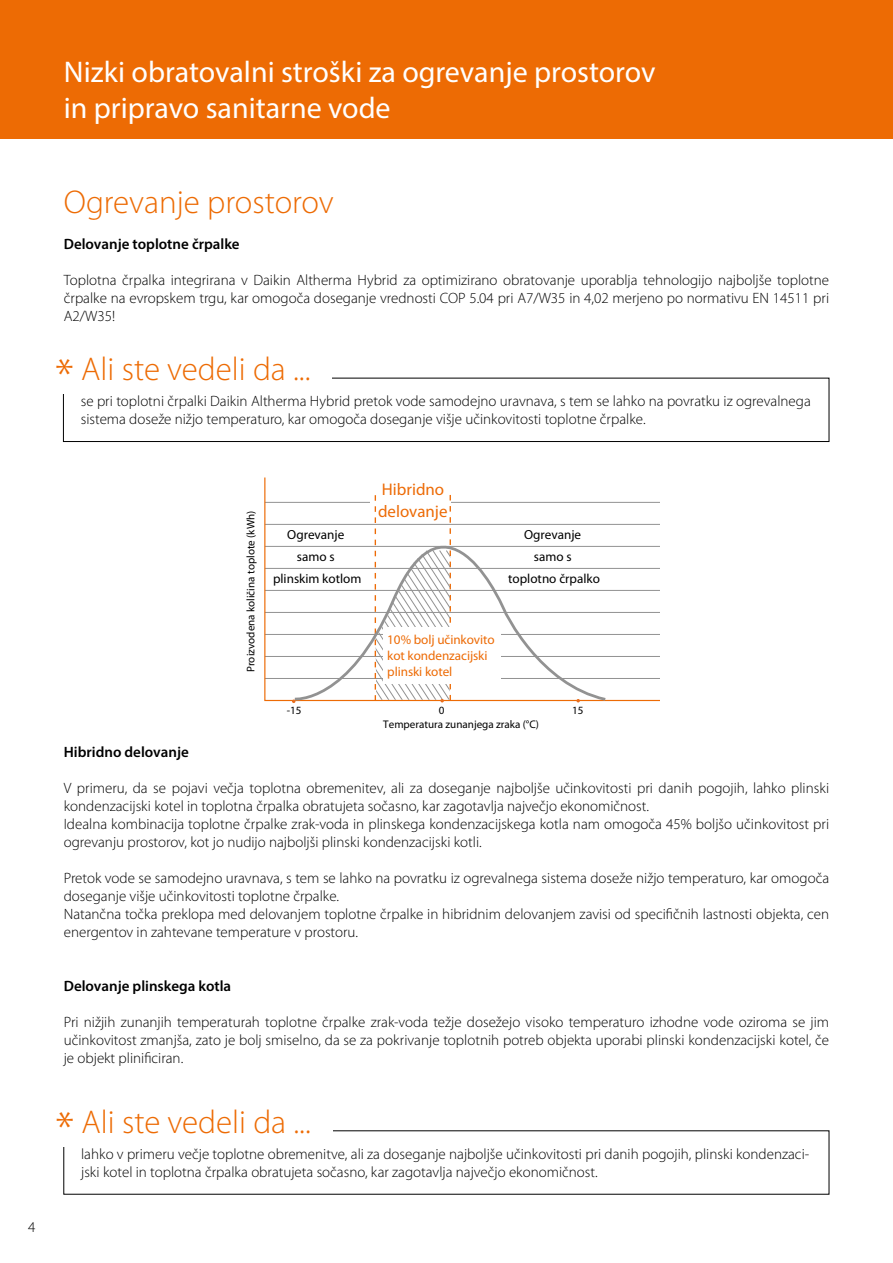
<style>
.page{position:relative;width:893px;height:1263px;background:#fff}
.page>*{position:absolute;margin:0;border:0;box-sizing:border-box;transform-origin:0 0}
.t1{font:300 33px "Myriad Pro";color:#ed6b04}
.t2{font:30px/36px "Myriad Pro";color:#fff}
.t3{font:16.95px/22.2px "Myriad Pro";color:#ed6b06}
.t4{font:300 15px/18px "Myriad Pro";color:#000}
.t5{font:600 15px "Myriad Pro";color:#000}
.t6{font:13.2px/22px "Myriad Pro";color:#000;text-align:center}
.t7{font:13.2px/15.8px "Myriad Pro";letter-spacing:-.005em;color:#ed6b06}
.t8{font:11.1px "Myriad Pro";color:#000}
.s1{font-size:48px}
</style>
<div class="page">
<div style="left:63px;top:378px;width:766px;height:64px;border:1px solid #000"></div>
<div style="left:55px;top:344px;width:277px;height:50px;background:#fff"></div>
<svg style="left:264px;top:477px;width:395px;height:225px"></svg>
<svg style="left:292px;top:477px;width:317px;height:226px"></svg>
<div style="left:383px;top:628px;width:117px;height:56px;background:#fff"></div>
<svg style="left:292px;top:699px;width:3px;height:4px"></svg>
<svg style="left:375px;top:495px;width:76px;height:207px"></svg>
<svg style="left:576px;top:699px;width:4px;height:3px"></svg>
<div style="left:0;top:0;width:893px;height:139px;background:#ed6b04"></div>
<h2 class="t2" style="left:64px;top:53px;width:593px">Nizki obratovalni stroški za ogrevanje prostorov in pripravo sanitarne vode</h2>
<h1 class="t1" style="left:64px;top:182px;width:272px">Ogrevanje prostorov</h1>
<p class="t5" style="left:64px;top:235px;width:177px">Delovanje toplotne črpalke</p>
<p class="t4" style="left:64px;top:271px;width:767px;text-align:justify">Toplotna črpalka integrirana v Daikin Altherma Hybrid za optimizirano obratovanje uporablja tehnologijo najboljše toplotne črpalke na evropskem trgu, kar omogoča doseganje vrednosti COP 5.04 pri A7/W35 in 4,02 merjeno po normativu EN 14511 pri A2/W35!</p>
<h1 class="t1" style="left:55px;top:350px;width:257px"><span class="s1">*</span> Ali ste vedeli da ...</h1>
<p class="t4" style="left:81px;top:392px;width:732px">se pri toplotni črpalki Daikin Altherma Hybrid pretok vode samodejno uravnava, s tem se lahko na povratku iz ogrevalnega sistema doseže nižjo temperaturo, kar omogoča doseganje višje učinkovitosti toplotne črpalke.</p>
<p class="t4" style="left:28px;top:1217px;width:9px">4</p>
<p class="t8" style="left:244px;top:672px;width:163px;rotate:-90deg">Proizvodena količina toplote (kWh)</p>
<p class="t3" style="left:378px;top:478px;width:71px">Hibridno delovanje</p>
<p class="t6" style="left:273px;top:523px;width:90px">Ogrevanje samo s<br>plinskim kotlom</p>
<p class="t6" style="left:508px;top:523px;width:93px">Ogrevanje<br>samo s<br>toplotno črpalko</p>
<p class="t7" style="left:387px;top:632px;width:109px">10% bolj učinkovito kot kondenzacijski plinski kotel</p>
<p class="t8" style="left:287px;top:704px;width:16px">-15</p>
<p class="t8" style="left:439px;top:704px;width:7px">0</p>
<p class="t8" style="left:572px;top:704px;width:13px">15</p>
<p class="t8" style="left:383px;top:717px;width:157px">Temperatura zunanjega zraka (°C)</p>
<p class="t5" style="left:64px;top:742px;width:126px">Hibridno delovanje</p>
<p class="t4" style="left:64px;top:778px;width:767px">V primeru, da se pojavi večja toplotna obremenitev, ali za doseganje najboljše učinkovitosti pri danih pogojih, lahko plinski kondenzacijski kotel in toplotna črpalka obratujeta sočasno, kar zagotavlja največjo ekonomičnost.<br>Idealna kombinacija toplotne črpalke zrak-voda in plinskega kondenzacijskega kotla nam omogoča 45% boljšo učinkovitost pri ogrevanju prostorov, kot jo nudijo najboljši plinski kondenzacijski kotli.</p>
<p class="t4" style="left:64px;top:868px;width:767px">Pretok vode se samodejno uravnava, s tem se lahko na povratku iz ogrevalnega sistema doseže nižjo temperaturo, kar omogoča doseganje višje učinkovitosti toplotne črpalke.<br>Natančna točka preklopa med delovanjem toplotne črpalke in hibridnim delovanjem zavisi od specifičnih lastnosti objekta, cen energentov in zahtevane temperature v prostoru.</p>
<p class="t5" style="left:64px;top:976px;width:169px">Delovanje plinskega kotla</p>
<p class="t4" style="left:64px;top:1012px;width:767px;text-align:justify">Pri nižjih zunanjih temperaturah toplotne črpalke zrak-voda težje dosežejo visoko temperaturo izhodne vode oziroma se jim učinkovitost zmanjša, zato je bolj smiselno, da se za pokrivanje toplotnih potreb objekta uporabi plinski kondenzacijski kotel, če je objekt plinificiran.</p>
<h1 class="t1" style="left:56px;top:1102px;width:257px"><span class="s1">*</span> Ali ste vedeli da ...</h1>
<p class="t4" style="left:81px;top:1145px;width:730px">lahko v primeru večje toplotne obremenitve, ali za doseganje najboljše učinkovitosti pri danih pogojih, plinski kondenzaci&shy;jski kotel in toplotna črpalka obratujeta sočasno, kar zagotavlja največjo ekonomičnost.</p>
</div>
